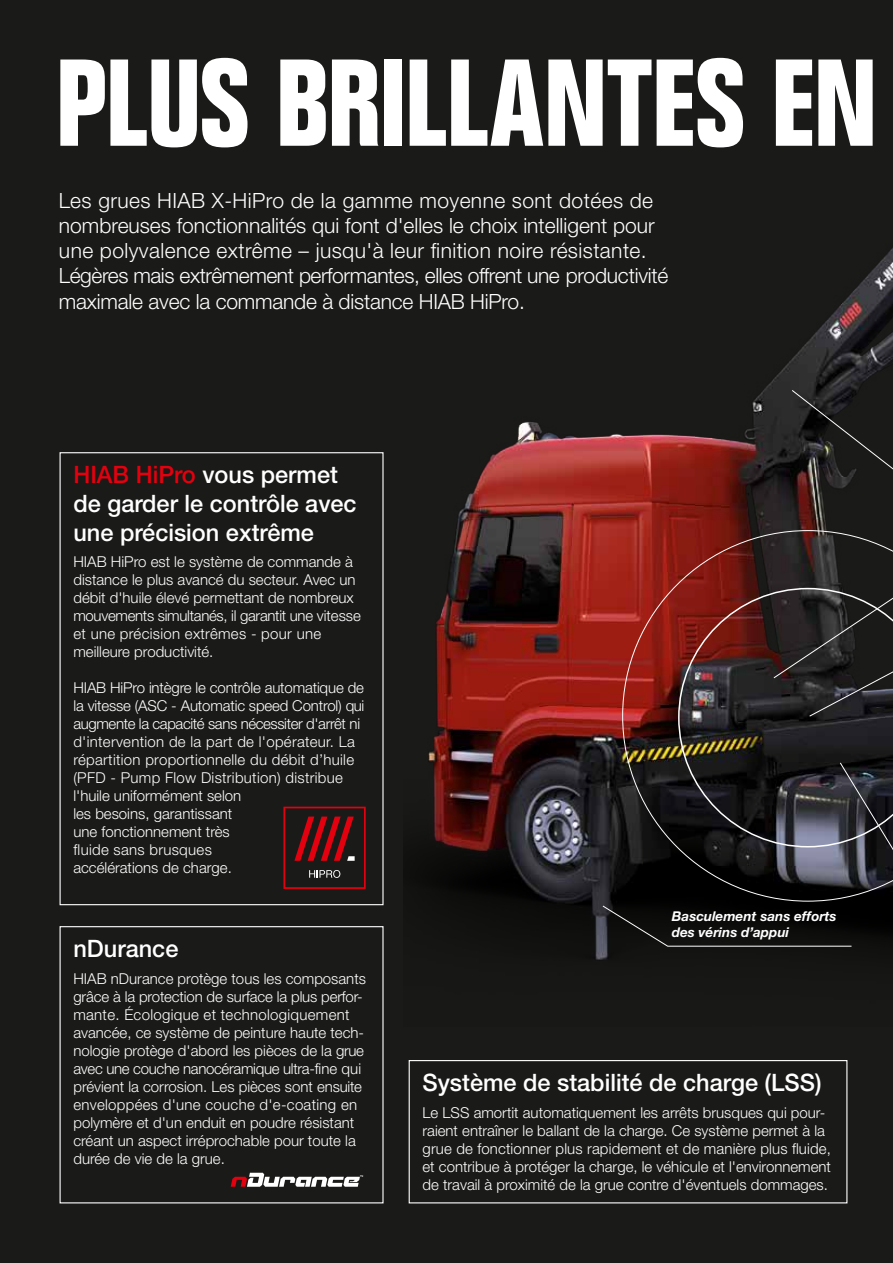
<style>
.page{position:relative;width:893px;height:1263px;background:#1a1a18}
.page>*{position:absolute;margin:0;border:0;box-sizing:border-box;transform-origin:0 0}
.t1{font:700 condensed 120.75px "Folio Std";letter-spacing:-.005em;color:#fff}
.t2{font:500 24px/28.8px "Helvetica Neue LT Pro";color:#fff}
.t3{font:300 21px/25.2px "Helvetica Neue LT Pro";color:#fff}
.t4{font:300 15px/18px "Helvetica Neue LT Pro";color:#fff}
.t5{font:300 15px/18px "Helvetica Neue LT Std";color:#fff}
.t6{font:italic 700 13.5px/16.2px "Helvetica Neue LT Pro";color:#fff}
.s1{color:#e3000f}
</style>
<div class="page">
<img style="left:409px;top:248px;width:484px;height:712px">
<svg style="left:602px;top:762px;width:291px;height:442px"></svg>
<svg style="left:791px;top:390px;width:102px;height:99px"></svg>
<svg style="left:622px;top:530px;width:271px;height:371px"></svg>
<div style="left:60px;top:452px;width:324px;height:453px;border:1px solid #fff"></div>
<div style="left:409px;top:1060px;width:438px;height:143px;border:1px solid #fff"></div>
<svg style="left:231px;top:1173px;width:132px;height:14px"></svg>
<svg style="left:309px;top:870px;width:31px;height:8px"></svg>
<svg style="left:294px;top:816px;width:61px;height:45px"></svg>
<div style="left:283px;top:807px;width:83px;height:82px;border:2px solid #e3000f"></div>
<h1 class="t1" style="left:55px;top:36px;width:824px">PLUS BRILLANTES EN</h1>
<p class="t3" style="left:59px;top:187px;width:611px">Les grues HIAB X-HiPro de la gamme moyenne sont dotées de nombreuses fonctionnalités qui font d'elles le choix intelligent pour une polyvalence extrême – jusqu'à leur finition noire résistante.<br>Légères mais extrêmement performantes, elles offrent une productivité maximale avec la commande à distance HIAB HiPro.</p>
<h2 class="t2" style="left:73px;top:460px;width:285px"><span class="s1">HIAB HiPro</span> vous permet de garder le contrôle avec une précision extrême</h2>
<p class="t4" style="left:73px;top:553px;width:289px">HIAB HiPro est le système de commande à distance le plus avancé du secteur. Avec un débit d'huile élevé permettant de nombreux mouvements simultanés, il garantit une vitesse et une précision extrêmes - pour une meilleure productivité.</p>
<p class="t4" style="left:73px;top:679px;width:292px">HIAB HiPro intègre le contrôle automatique de la vitesse (ASC - Automatic speed Control) qui augmente la capacité sans nécessiter d'arrêt ni d'intervention de la part de l'opérateur. La répartition proportionnelle du débit d’huile (PFD - Pump Flow Distribution) distribue l'huile uniformément selon<br>les besoins, garantissant<br>une fonctionnement très<br>fluide sans brusques<br>accélérations de charge.</p>
<h2 class="t2" style="left:73px;top:934px;width:106px">nDurance</h2>
<p class="t5" style="left:73px;top:969px;width:294px">HIAB nDurance protège tous les composants grâce à la protection de surface la plus perfor&shy;mante. Écologique et technologiquement avancée, ce système de peinture haute tech&shy;nologie protège d'abord les pièces de la grue avec une couche nanocéramique ultra-fine qui prévient la corrosion. Les pièces sont ensuite enveloppées d'une couche d'e-coating en polymère et d'un enduit en poudre résistant créant un aspect irréprochable pour toute la durée de vie de la grue.</p>
<p class="t6" style="left:672px;top:908px;width:166px">Basculement sans efforts des vérins d’appui</p>
<h2 class="t2" style="left:422px;top:1068px;width:401px">Système de stabilité de charge (LSS)</h2>
<p class="t4" style="left:422px;top:1103px;width:410px">Le LSS amortit automatiquement les arrêts brusques qui pour&shy;raient entraîner le ballant de la charge. Ce système permet à la grue de fonctionner plus rapidement et de manière plus fluide, et contribue à protéger la charge, le véhicule et l'environnement de travail à proximité de la grue contre d'éventuels dommages.</p>
</div>
